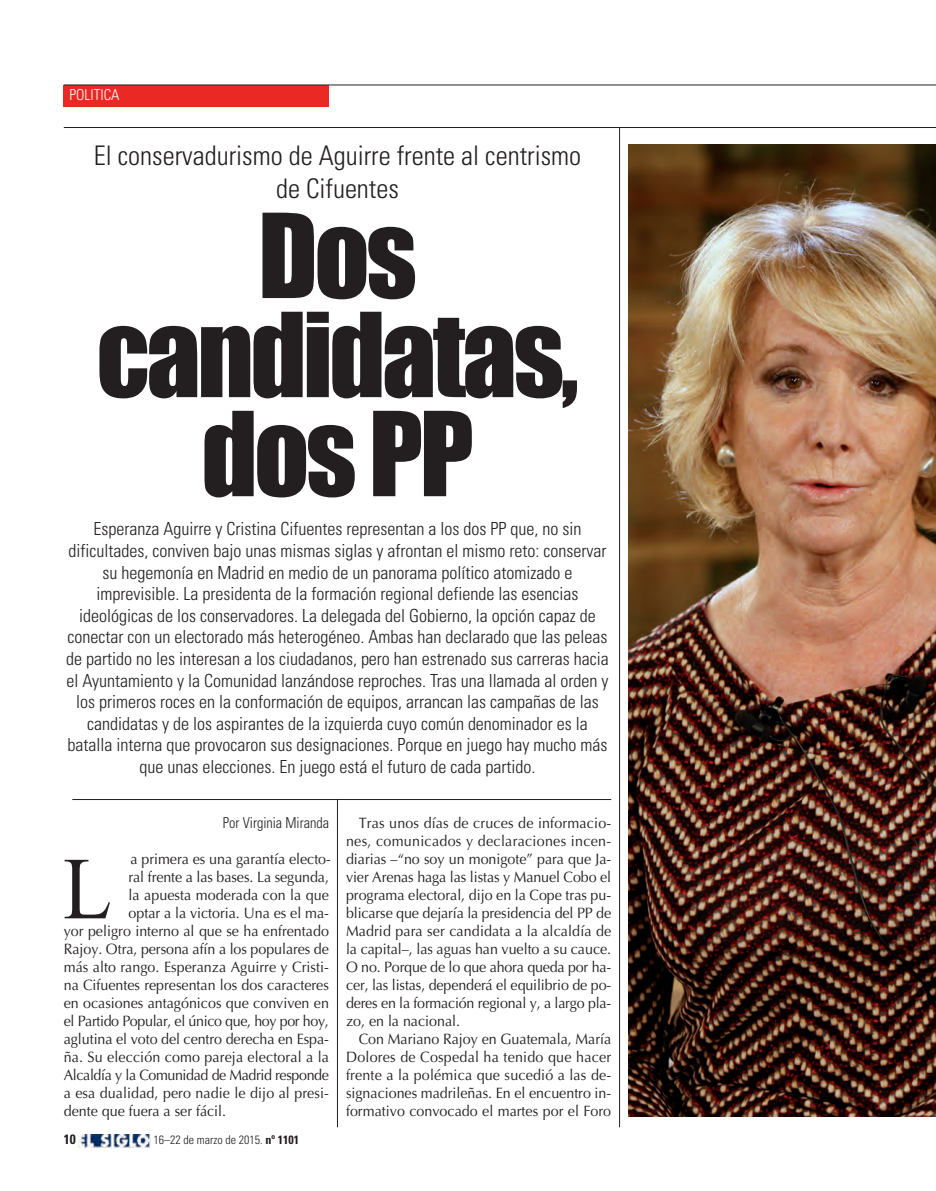
<style>
.page{position:relative;width:936px;height:1191px;background:#fff}
.page>*{position:absolute;margin:0;border:0;box-sizing:border-box;transform-origin:0 0}
.t1{font:108px/99px "Impact";letter-spacing:-.03em;color:#231f20;text-align:center}
.t2{font:88.35px "Times New Roman";color:#231f20;scale:.9 1}
.t3{font:300 condensed 27px/32.4px "Univers LT Std";color:#231f20;text-align:center}
.t4{font:300 condensed 18px/21.6px "Univers LT Std";color:#231f20;text-align:center}
.t5{font:15px "Optima LT Std";color:#231f20;scale:.95 1}
.t6{font:15px "Optima LT Std";letter-spacing:-.025em;color:#231f20;scale:.95 1}
.t7{font:15px "Optima LT Std";letter-spacing:.02em;color:#231f20;scale:.95 1}
.t8{font:300 condensed 15px "Univers LT Std";color:#231f20;scale:.95 1}
.t9{font:300 condensed 15px "Univers LT Std";color:#fff}
.t10{font:700 condensed 13.5px "Univers LT Std";color:#231f20}
.t11{font:300 condensed 12px "Univers LT Std";color:#231f20}
.s1{font-weight:700}
</style>
<div class="page">
<hr style="left:619px;top:128px;width:1px;height:999px;background:#231f20">
<div style="left:64px;top:85px;width:265px;height:21px;background:#ea2924"></div>
<hr style="left:64px;top:85px;width:871px;height:1px;background:#231f20">
<hr style="left:64px;top:127px;width:871px;height:1px;background:#231f20">
<img style="left:78px;top:1135px;width:73px;height:12px">
<img style="left:628px;top:144px;width:307px;height:972px">
<hr style="left:337px;top:799px;width:1px;height:328px;background:#231f20">
<hr style="left:72px;top:799px;width:539px;height:1px;background:#231f20">
<p class="t9" style="left:70px;top:88px;width:51px">POLITICA</p>
<p class="t3" style="left:94px;top:141px;width:489px">El conservadurismo de Aguirre frente al centrismo de Cifuentes</p>
<p class="t1" style="left:96px;top:203px;width:484px">Dos candidatas, dos PP</p>
<p class="t4" style="left:66px;top:519px;width:544px">Esperanza Aguirre y Cristina Cifuentes representan a los dos PP que, no sin dificultades, conviven bajo unas mismas siglas y afrontan el mismo reto: conservar su hegemonía en Madrid en medio de un panorama político atomizado e imprevisible. La presidenta de la formación regional defiende las esencias ideológicas de los conservadores. La delegada del Gobierno, la opción capaz de conectar con un electorado más heterogéneo. Ambas han declarado que las peleas de partido no les interesan a los ciudadanos, pero han estrenado sus carreras hacia el Ayuntamiento y la Comunidad lanzándose reproches. Tras una llamada al orden y los primeros roces en la conformación de equipos, arrancan las campañas de las candidatas y de los aspirantes de la izquierda cuyo común denominador es la batalla interna que provocaron sus designaciones. Porque en juego hay mucho más que unas elecciones. En juego está el futuro de cada partido.</p>
<p class="t8" style="left:223px;top:816px;width:113px">Por Virginia Miranda</p>
<p class="t2" style="left:63px;top:826px;width:55px">L</p>
<p class="t5" style="left:130px;top:853px;width:212px">a primera es una garantía electo-</p>
<p class="t5" style="left:128px;top:871px;width:212px">ral frente a las bases. La segunda,</p>
<p class="t5" style="left:128px;top:889px;width:212px">la apuesta moderada con la que</p>
<p class="t5" style="left:128px;top:907px;width:212px">optar a la victoria. Una es el ma-</p>
<p class="t5" style="left:64px;top:925px;width:280px">yor peligro interno al que se ha enfrentado</p>
<p class="t5" style="left:64px;top:943px;width:280px">Rajoy. Otra, persona afín a los populares de</p>
<p class="t5" style="left:64px;top:961px;width:280px">más alto rango. Esperanza Aguirre y Cristi-</p>
<p class="t5" style="left:64px;top:979px;width:280px">na Cifuentes representan los dos caracteres</p>
<p class="t5" style="left:64px;top:997px;width:280px">en ocasiones antagónicos que conviven en</p>
<p class="t6" style="left:64px;top:1015px;width:280px">el Partido Popular, el único que, hoy por hoy,</p>
<p class="t5" style="left:64px;top:1033px;width:280px">aglutina el voto del centro derecha en Espa-</p>
<p class="t5" style="left:64px;top:1051px;width:280px">ña. Su elección como pareja electoral a la</p>
<p class="t6" style="left:64px;top:1069px;width:280px">Alcaldía y la Comunidad de Madrid responde</p>
<p class="t5" style="left:64px;top:1087px;width:280px">a esa dualidad, pero nadie le dijo al presi-</p>
<p class="t5" style="left:64px;top:1105px;width:172px">dente que fuera a ser fácil.</p>
<p class="t10" style="left:64px;top:1131px;width:13px">10</p>
<p class="t11" style="left:153px;top:1134px;width:147px">16–22 de marzo de 2015. <span class="s1">nº 1101</span></p>
<p class="t5" style="left:359px;top:817px;width:267px">Tras unos días de cruces de informacio-</p>
<p class="t7" style="left:346px;top:835px;width:280px">nes, comunicados y declaraciones incen-</p>
<p class="t5" style="left:346px;top:853px;width:280px">diarias –“no soy un monigote” para que Ja-</p>
<p class="t5" style="left:346px;top:871px;width:280px">vier Arenas haga las listas y Manuel Cobo el</p>
<p class="t5" style="left:346px;top:889px;width:280px">programa electoral, dijo en la Cope tras pu-</p>
<p class="t5" style="left:346px;top:907px;width:280px">blicarse que dejaría la presidencia del PP de</p>
<p class="t5" style="left:346px;top:925px;width:280px">Madrid para ser candidata a la alcaldía de</p>
<p class="t5" style="left:346px;top:943px;width:280px">la capital–, las aguas han vuelto a su cauce.</p>
<p class="t5" style="left:346px;top:961px;width:280px">O no. Porque de lo que ahora queda por ha-</p>
<p class="t5" style="left:346px;top:979px;width:281px">cer, las listas, dependerá el equilibrio de po-</p>
<p class="t5" style="left:346px;top:997px;width:280px">deres en la formación regional y, a largo pla-</p>
<p class="t5" style="left:346px;top:1015px;width:122px">zo, en la nacional.</p>
<p class="t5" style="left:359px;top:1033px;width:267px">Con Mariano Rajoy en Guatemala, María</p>
<p class="t5" style="left:346px;top:1051px;width:281px">Dolores de Cospedal ha tenido que hacer</p>
<p class="t5" style="left:346px;top:1069px;width:280px">frente a la polémica que sucedió a las de-</p>
<p class="t5" style="left:346px;top:1087px;width:280px">signaciones madrileñas. En el encuentro in-</p>
<p class="t5" style="left:346px;top:1105px;width:280px">formativo convocado el martes por el Foro</p>
</div>
